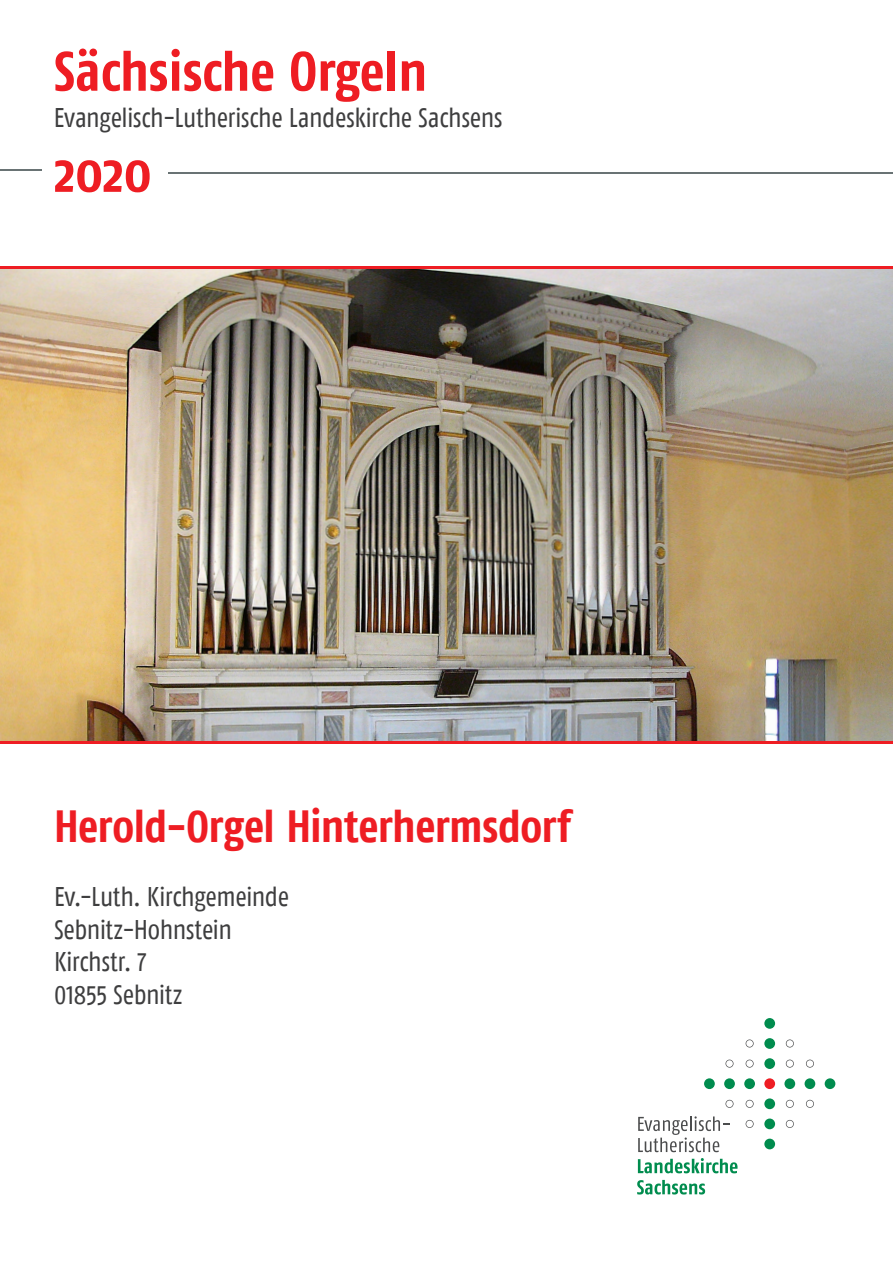
<style>
.page{position:relative;width:893px;height:1263px;background:#fff}
.page>*{position:absolute;margin:0;border:0;box-sizing:border-box;transform-origin:0 0}
.t1{font:700 55.5px "Fago Co";color:#ee1d23}
.t2{font:700 45px "Fago Co";letter-spacing:-.01em;color:#ee1d23}
.t3{font:27px/32.4px "Fago Co Regular Lf";letter-spacing:-.015em;color:#3e3e3f}
</style>
<div class="page">
<svg style="left:638px;top:1116px;width:91px;height:36px"></svg>
<svg style="left:638px;top:1158px;width:99px;height:15px"></svg>
<svg style="left:637px;top:1180px;width:68px;height:14px"></svg>
<svg style="left:746px;top:1039px;width:8px;height:8px"></svg>
<svg style="left:746px;top:1120px;width:8px;height:8px"></svg>
<svg style="left:786px;top:1039px;width:8px;height:8px"></svg>
<svg style="left:786px;top:1120px;width:8px;height:8px"></svg>
<svg style="left:746px;top:1059px;width:8px;height:8px"></svg>
<svg style="left:746px;top:1100px;width:8px;height:8px"></svg>
<svg style="left:786px;top:1059px;width:8px;height:8px"></svg>
<svg style="left:786px;top:1100px;width:8px;height:8px"></svg>
<svg style="left:725px;top:1059px;width:8px;height:8px"></svg>
<svg style="left:725px;top:1100px;width:8px;height:8px"></svg>
<svg style="left:806px;top:1059px;width:8px;height:8px"></svg>
<svg style="left:806px;top:1100px;width:8px;height:8px"></svg>
<div style="left:764px;top:1058px;width:11px;height:11px;background:#008c4e;border-radius:50%"></div>
<div style="left:764px;top:1078px;width:11px;height:11px;background:#ee1d23;border-radius:50%"></div>
<div style="left:764px;top:1098px;width:11px;height:11px;background:#008c4e;border-radius:50%"></div>
<div style="left:764px;top:1118px;width:11px;height:11px;background:#008c4e;border-radius:50%"></div>
<div style="left:764px;top:1139px;width:11px;height:10px;background:#008c4e;border-radius:50%"></div>
<div style="left:764px;top:1038px;width:11px;height:11px;background:#008c4e;border-radius:50%"></div>
<div style="left:764px;top:1018px;width:11px;height:11px;background:#008c4e;border-radius:50%"></div>
<div style="left:784px;top:1078px;width:11px;height:11px;background:#008c4e;border-radius:50%"></div>
<div style="left:805px;top:1078px;width:10px;height:11px;background:#008c4e;border-radius:50%"></div>
<div style="left:825px;top:1078px;width:10px;height:11px;background:#008c4e;border-radius:50%"></div>
<div style="left:744px;top:1078px;width:11px;height:11px;background:#008c4e;border-radius:50%"></div>
<div style="left:724px;top:1078px;width:11px;height:11px;background:#008c4e;border-radius:50%"></div>
<div style="left:704px;top:1078px;width:11px;height:11px;background:#008c4e;border-radius:50%"></div>
<img style="left:0;top:269px;width:893px;height:472px">
<hr style="left:169px;top:172px;width:724px;height:1px;background:#697374">
<hr style="left:0;top:170px;width:41px;height:1px;background:#697374">
<hr style="left:0;top:267px;width:893px;height:2px;background:#ee1d23">
<hr style="left:0;top:741px;width:893px;height:2px;background:#ee1d23">
<h1 class="t1" style="left:54px;top:39px;width:375px">Sächsische Orgeln</h1>
<p class="t3" style="left:54px;top:102px;width:450px">Evangelisch-Lutherische Landeskirche Sachsens</p>
<h1 class="t1" style="left:54px;top:140px;width:99px">2020</h1>
<h2 class="t2" style="left:54px;top:799px;width:519px">Herold-Orgel Hinterhermsdorf</h2>
<p class="t3" style="left:54px;top:880px;width:237px">Ev.-Luth. Kirchgemeinde<br>Sebnitz-Hohnstein<br>Kirchstr. 7<br>01855 Sebnitz</p>
</div>
